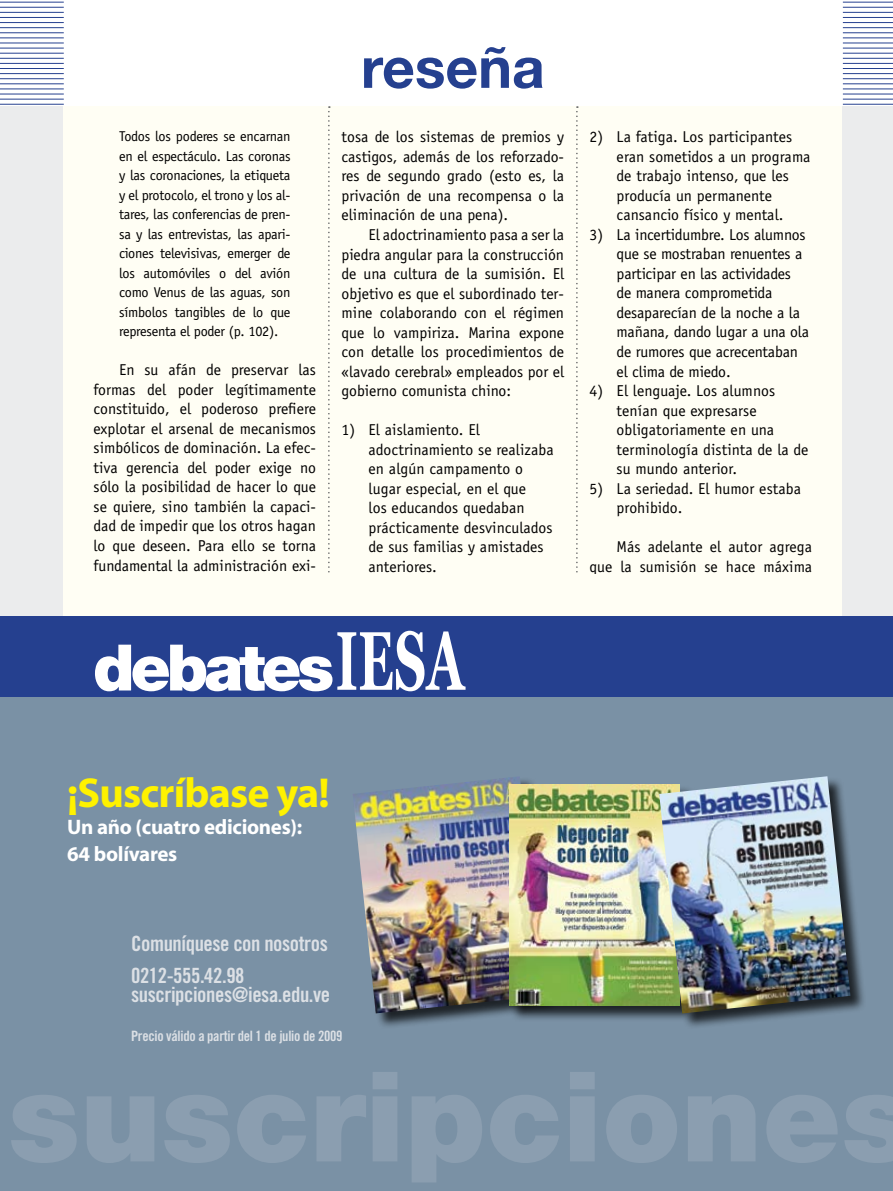
<style>
.page{position:relative;width:893px;height:1191px;background:#fff}
.page>*{position:absolute;margin:0;border:0;box-sizing:border-box;transform-origin:0 0}
.t1{font:700 57px "Helvetica Neue";color:#25408f}
.t2{font:700 42px "Myriad";letter-spacing:-.02em;color:#fff200}
.t3{font:21px/31.5px "Trade Gothic Bold Cond Twenty";letter-spacing:-.02em;color:#dce0e5}
.t4{font:700 21px/27px "Myriad";letter-spacing:-.015em;color:#fff}
.t5{font:15.75px/19.5px "Officina Sans";color:#000}
.t6{font:14.25px/19.5px "Officina Sans";letter-spacing:-.02em;color:#000;text-align:justify}
.t7{font:14.25px "Trade Gothic Bold Cond Twenty";letter-spacing:-.02em;color:#dce0e5}
</style>
<div class="page">
<svg style="left:0;top:6px;width:1px;height:98px"></svg>
<div style="left:0;top:106px;width:893px;height:1021px;background:#ebeced"></div>
<div style="left:64px;top:106px;width:778px;height:1021px;background:#fffef4"></div>
<hr style="left:0;top:2px;width:64px;height:1px;background:#25408f">
<hr style="left:0;top:7px;width:64px;height:1px;background:#25408f">
<hr style="left:0;top:12px;width:64px;height:1px;background:#25408f">
<hr style="left:0;top:17px;width:64px;height:1px;background:#25408f">
<hr style="left:0;top:22px;width:64px;height:1px;background:#25408f">
<hr style="left:0;top:27px;width:64px;height:1px;background:#25408f">
<hr style="left:0;top:32px;width:64px;height:1px;background:#25408f">
<hr style="left:0;top:37px;width:64px;height:1px;background:#25408f">
<hr style="left:0;top:43px;width:64px;height:1px;background:#25408f">
<hr style="left:0;top:48px;width:64px;height:1px;background:#25408f">
<hr style="left:0;top:53px;width:64px;height:1px;background:#25408f">
<hr style="left:0;top:58px;width:64px;height:1px;background:#25408f">
<hr style="left:0;top:63px;width:64px;height:1px;background:#25408f">
<hr style="left:0;top:68px;width:64px;height:1px;background:#25408f">
<hr style="left:0;top:73px;width:64px;height:1px;background:#25408f">
<hr style="left:0;top:78px;width:64px;height:1px;background:#25408f">
<hr style="left:0;top:83px;width:64px;height:1px;background:#25408f">
<hr style="left:0;top:89px;width:64px;height:1px;background:#25408f">
<hr style="left:0;top:94px;width:64px;height:1px;background:#25408f">
<hr style="left:0;top:99px;width:64px;height:1px;background:#25408f">
<hr style="left:0;top:104px;width:64px;height:1px;background:#25408f">
<hr style="left:843px;top:2px;width:50px;height:1px;background:#25408f">
<hr style="left:843px;top:7px;width:50px;height:1px;background:#25408f">
<hr style="left:843px;top:12px;width:50px;height:1px;background:#25408f">
<hr style="left:843px;top:17px;width:50px;height:1px;background:#25408f">
<hr style="left:843px;top:22px;width:50px;height:1px;background:#25408f">
<hr style="left:843px;top:27px;width:50px;height:1px;background:#25408f">
<hr style="left:843px;top:32px;width:50px;height:1px;background:#25408f">
<hr style="left:843px;top:37px;width:50px;height:1px;background:#25408f">
<hr style="left:843px;top:43px;width:50px;height:1px;background:#25408f">
<hr style="left:843px;top:48px;width:50px;height:1px;background:#25408f">
<hr style="left:843px;top:53px;width:50px;height:1px;background:#25408f">
<hr style="left:843px;top:58px;width:50px;height:1px;background:#25408f">
<hr style="left:843px;top:63px;width:50px;height:1px;background:#25408f">
<hr style="left:843px;top:68px;width:50px;height:1px;background:#25408f">
<hr style="left:843px;top:73px;width:50px;height:1px;background:#25408f">
<hr style="left:843px;top:78px;width:50px;height:1px;background:#25408f">
<hr style="left:843px;top:83px;width:50px;height:1px;background:#25408f">
<hr style="left:843px;top:89px;width:50px;height:1px;background:#25408f">
<hr style="left:843px;top:94px;width:50px;height:1px;background:#25408f">
<hr style="left:843px;top:99px;width:50px;height:1px;background:#25408f">
<hr style="left:843px;top:104px;width:50px;height:1px;background:#25408f">
<svg style="left:576px;top:106px;width:2px;height:467px"></svg>
<div style="left:0;top:619px;width:893px;height:572px;background:#7a91a5"></div>
<svg style="left:11px;top:1072px;width:882px;height:110px"></svg>
<div style="left:0;top:617px;width:893px;height:80px;background:#25408f"></div>
<svg style="left:95px;top:106px;width:371px;height:1022px"></svg>
<div style="left:353px;top:776px;width:206px;height:252px;background:#000;opacity:.75"></div>
<img style="left:353px;top:776px;width:190px;height:237px">
<div style="left:509px;top:785px;width:187px;height:236px;background:#000;opacity:.75"></div>
<img style="left:509px;top:784px;width:150px;height:221px">
<div style="left:659px;top:776px;width:207px;height:253px;background:#000;opacity:.75"></div>
<img style="left:659px;top:776px;width:191px;height:237px">
<p class="t6" style="left:119px;top:127px;width:173px">Todos los poderes se encarnan en el espectáculo. Las coronas y las coronaciones, la etiqueta y el protocolo, el trono y los al&shy;tares, las conferencias de pren&shy;sa y las entrevistas, las apari&shy;ciones televisivas, emerger de los automóviles o del avión como Venus de las aguas, son símbolos tangibles de lo que representa el poder (p. 102).</p>
<p class="t5" style="left:94px;top:360px;width:224px;text-align:justify;text-indent:26px">En su afán de preservar las formas del poder legítimamente constituido, el poderoso prefiere explotar el arsenal de mecanismos simbólicos de dominación. La efec&shy;tiva gerencia del poder exige no sólo la posibilidad de hacer lo que se quiere, sino también la capaci&shy;dad de impedir que los otros hagan lo que deseen. Para ello se torna fundamental la administración exi-</p>
<h1 class="t1" style="left:361px;top:32px;width:185px">reseña</h1>
<p class="t5" style="left:342px;top:127px;width:224px;text-align:justify">tosa de los sistemas de premios y castigos, además de los reforzado&shy;res de segundo grado (esto es, la privación de una recompensa o la eliminación de una pena).</p>
<p class="t5" style="left:342px;top:225px;width:224px;text-align:justify;text-indent:27px">El adoctrinamiento pasa a ser la piedra angular para la construcción de una cultura de la sumisión. El objetivo es que el subordinado ter&shy;mine colaborando con el régimen que lo vampiriza. Marina expone con detalle los procedimientos de «lavado cerebral» empleados por el gobierno comunista chino:</p>
<p class="t5" style="left:369px;top:420px;width:187px;text-indent:-27px">1) El aislamiento. El adoctrinamiento se realizaba en algún campamento o lugar especial, en el que<br>los educandos quedaban prácticamente desvinculados de sus familias y amistades anteriores.</p>
<p class="t5" style="left:617px;top:127px;width:195px;text-indent:-27px">2) La fatiga. Los participantes eran sometidos a un programa de trabajo intenso, que les producía un permanente cansancio físico y mental.</p>
<p class="t5" style="left:617px;top:225px;width:194px;text-indent:-27px">3) La incertidumbre. Los alumnos que se mostraban renuentes a participar en las actividades de manera comprometida desaparecían de la noche a la mañana, dando lugar a una ola de rumores que acrecentaban el clima de miedo.</p>
<p class="t5" style="left:617px;top:381px;width:193px;text-indent:-27px">4) El lenguaje. Los alumnos tenían que expresarse obligatoriamente en una terminología distinta de la de su mundo anterior.</p>
<p class="t5" style="left:617px;top:478px;width:186px;text-indent:-27px">5) La seriedad. El humor estaba prohibido.</p>
<p class="t5" style="left:590px;top:537px;width:224px;text-align:right">Más adelante el autor agrega<br>que la sumisión se hace máxima</p>
<h2 class="t2" style="left:67px;top:771px;width:264px">¡Suscríbase ya!</h2>
<h3 class="t4" style="left:67px;top:814px;width:237px">Un año (cuatro ediciones):<br>64 bolívares</h3>
<h3 class="t3" style="left:131px;top:928px;width:198px">Comuníquese con nosotros<br>0212-555.42.98</h3>
<h3 class="t3" style="left:131px;top:979px;width:201px">suscripciones@iesa.edu.ve</h3>
<p class="t7" style="left:131px;top:1027px;width:213px">Precio válido a partir del 1 de julio de 2009</p>
</div>
